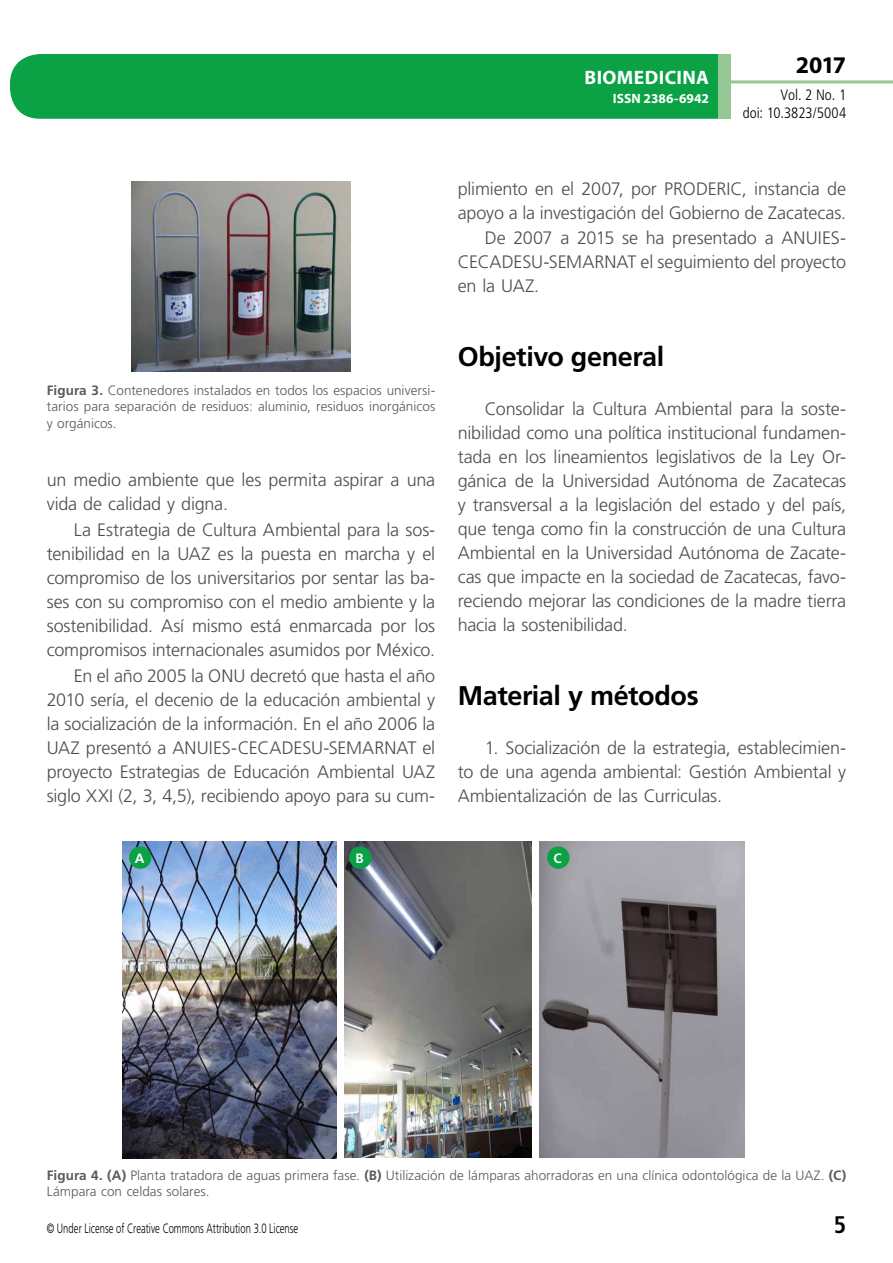
<style>
.page{position:relative;width:893px;height:1263px;background:#fff}
.page>*{position:absolute;margin:0;border:0;box-sizing:border-box;transform-origin:0 0}
.t1{font:700 27px "Frutiger LT Std";letter-spacing:-.015em;color:#000}
.t2{font:700 24px "Myriad Pro";color:#000}
.t3{font:700 condensed 24px "Frutiger LT Std";color:#000}
.t4{font:700 19.5px "Myriad Pro";letter-spacing:.02em;color:#fff}
.t5{font:300 18px/24px "Frutiger LT Std";letter-spacing:-.01em;color:#4d4d4f;text-align:justify}
.t6{font:300 condensed 15px/18px "Frutiger LT Std";color:#000;text-align:right}
.t7{font:300 13.5px/16.5px "Frutiger LT Std";letter-spacing:.005em;color:#58595b;text-align:justify}
.t8{font:300 13.5px "Frutiger LT Std";letter-spacing:.005em;color:#000;scale:.7 1}
.t9{font:700 13.5px "Myriad Pro";color:#fff}
.t10{font:700 13.5px "Frutiger LT Std";color:#fff}
.s1{font-weight:700}
</style>
<div class="page">
<div style="left:10px;top:54px;width:775px;height:65px;background:#0aa245;border-radius:30px"></div>
<div style="left:732px;top:0;width:161px;height:157px;background:#fff"></div>
<hr style="left:730px;top:80px;width:163px;height:3px;background:#95c794">
<div style="left:718px;top:54px;width:13px;height:65px;background:#95c794"></div>
<img style="left:540px;top:841px;width:205px;height:317px">
<img style="left:345px;top:841px;width:186px;height:317px">
<img style="left:122px;top:841px;width:214px;height:318px">
<img style="left:132px;top:181px;width:218px;height:191px">
<div style="left:129px;top:846px;width:22px;height:23px;background:#0aa245;border-radius:50%"></div>
<div style="left:349px;top:846px;width:22px;height:23px;background:#0aa245;border-radius:50%"></div>
<div style="left:547px;top:846px;width:22px;height:23px;background:#0aa245;border-radius:50%"></div>
<p class="t4" style="left:584px;top:65px;width:126px">BIOMEDICINA</p>
<p class="t9" style="left:613px;top:90px;width:98px">ISSN 2386-6942</p>
<h2 class="t2" style="left:796px;top:49px;width:52px">2017</h2>
<p class="t6" style="left:743px;top:86px;width:105px">Vol. 2 No. 1<br>doi: 10.3823/5004</p>
<p class="t7" style="left:47px;top:382px;width:390px"><span class="s1">Figura 3.</span> Contenedores instalados en todos los espacios universi&shy;tarios para separación de residuos: aluminio, residuos inorgánicos y orgánicos.</p>
<p class="t5" style="left:47px;top:468px;width:390px">un medio ambiente que les permita aspirar a una vida de calidad y digna.</p>
<p class="t5" style="left:47px;top:518px;width:390px;text-indent:27px">La Estrategia de Cultura Ambiental para la sos&shy;tenibilidad en la UAZ es la puesta en marcha y el compromiso de los universitarios por sentar las ba&shy;ses con su compromiso con el medio ambiente y la sostenibilidad. Así mismo está enmarcada por los compromisos internacionales asumidos por México.</p>
<p class="t5" style="left:47px;top:664px;width:390px;text-indent:27px">En el año 2005 la ONU decretó que hasta el año 2010 sería, el decenio de la educación ambiental y la socialización de la información. En el año 2006 la UAZ presentó a ANUIES-CECADESU-SEMARNAT el proyecto Estrategias de Educación Ambiental UAZ siglo XXI (2, 3, 4,5), recibiendo apoyo para su cum-</p>
<p class="t5" style="left:458px;top:177px;width:390px">plimiento en el 2007, por PRODERIC, instancia de</p>
<p class="t5" style="left:458px;top:201px;width:390px">apoyo a la investigación del Gobierno de Zacatecas.</p>
<p class="t5" style="left:485px;top:226px;width:363px">De 2007 a 2015 se ha presentado a ANUIES-</p>
<p class="t5" style="left:458px;top:250px;width:390px">CECADESU-SEMARNAT el seguimiento del proyecto</p>
<p class="t5" style="left:458px;top:274px;width:83px">en la UAZ.</p>
<h1 class="t1" style="left:458px;top:341px;width:208px">Objetivo general</h1>
<p class="t5" style="left:458px;top:397px;width:390px;text-indent:27px">Consolidar la Cultura Ambiental para la soste&shy;nibilidad como una política institucional fundamen&shy;tada en los lineamientos legislativos de la Ley Or&shy;gánica de la Universidad Autónoma de Zacatecas y transversal a la legislación del estado y del país, que tenga como fin la construcción de una Cultura Ambiental en la Universidad Autónoma de Zacate&shy;cas que impacte en la sociedad de Zacatecas, favo&shy;reciendo mejorar las condiciones de la madre tierra hacia la sostenibilidad.</p>
<h1 class="t1" style="left:458px;top:680px;width:243px">Material y métodos</h1>
<p class="t5" style="left:458px;top:736px;width:390px;text-indent:27px">1. Socialización de la estrategia, establecimien&shy;to de una agenda ambiental: Gestión Ambiental y Ambientalización de las Curriculas.</p>
<p class="t10" style="left:135px;top:850px;width:11px">A</p>
<p class="t10" style="left:355px;top:850px;width:10px">B</p>
<p class="t10" style="left:553px;top:850px;width:10px">C</p>
<p class="t7" style="left:47px;top:1167px;width:801px"><span class="s1">Figura 4. (A)</span> Planta tratadora de aguas primera fase. <span class="s1">(B)</span> Utilización de lámparas ahorradoras en una clínica odontológica de la UAZ. <span class="s1">(C)<br></span>Lámpara con celdas solares.</p>
<p class="t8" style="left:47px;top:1221px;width:361px">© Under License of Creative Commons Attribution 3.0 License</p>
<h2 class="t3" style="left:834px;top:1210px;width:14px">5</h2>
</div>
